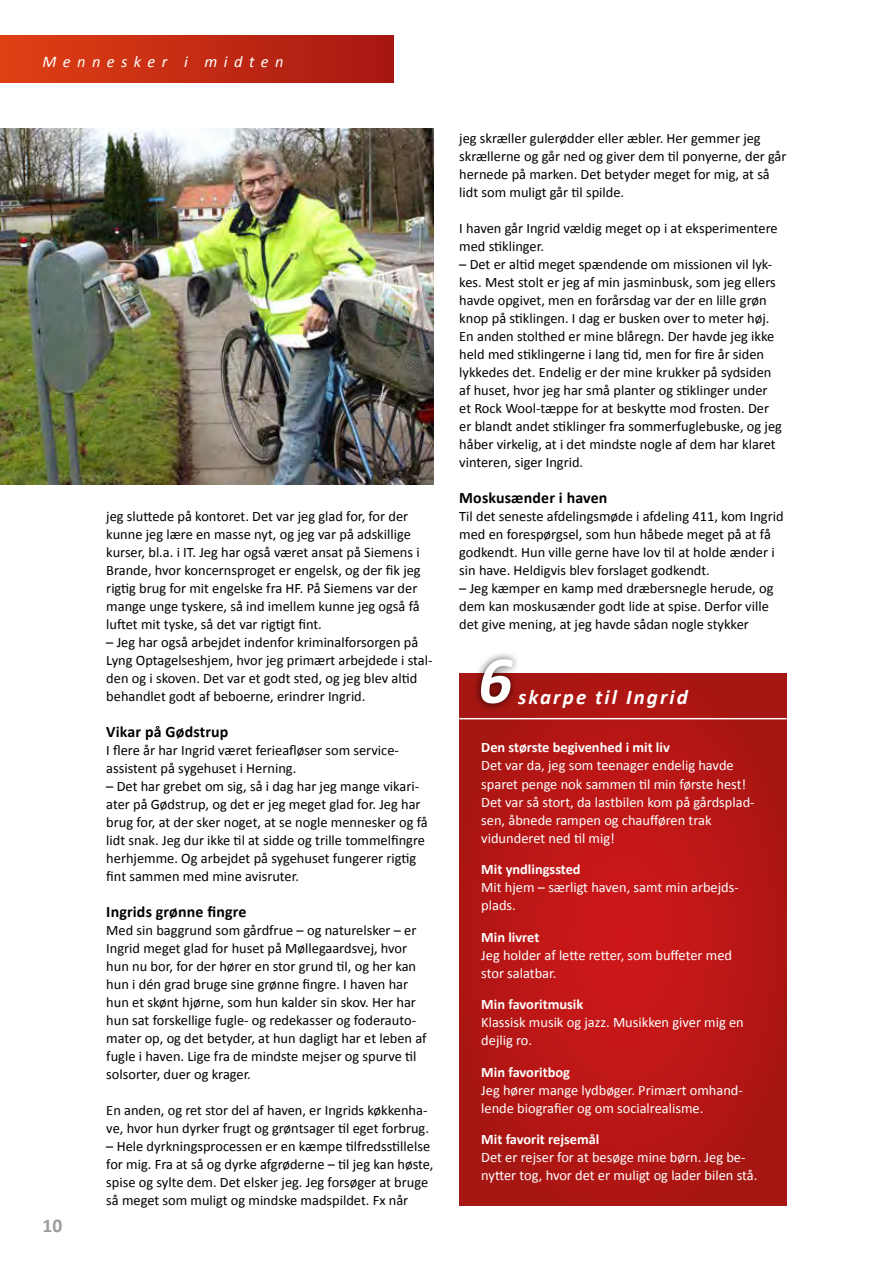
<style>
.page{position:relative;width:893px;height:1263px;background:#fff}
.page>*{position:absolute;margin:0;border:0;box-sizing:border-box;transform-origin:0 0}
.t1{font:italic 700 67.65px "Calibri";color:#fff}
.t2{font:italic 700 21px "Calibri";letter-spacing:.1em;color:#fff}
.t3{font:700 19.5px "Calibri";color:#9d9d9c}
.t4{font:italic 16.35px "Calibri";letter-spacing:.395em;color:#fff}
.t5{font:700 15.9px "Calibri";letter-spacing:.01em;color:#000}
.t6{font:14.4px/18px "Calibri";color:#000}
.t7{font:14.4px/18px "Calibri";color:#fff}
.t8{font:700 14.4px "Calibri";color:#fff}
</style>
<div class="page">
<div style="left:0;top:35px;width:393px;height:48px;background:linear-gradient(to right,#e04013,#a71712)"></div>
<svg style="left:459px;top:673px;width:328px;height:532px;background:#b51615"></svg>
<hr style="left:459px;top:718px;width:328px;height:1px;background:#fff">
<div style="left:472px;top:651px;width:49px;height:61px;background:#000;opacity:.75"></div>
<img style="left:0;top:129px;width:434px;height:356px">
<p class="t4" style="left:43px;top:50px;width:242px">Mennesker i midten</p>
<h3 class="t3" style="left:43px;top:1213px;width:21px">10</h3>
<p class="t6" style="left:106px;top:507px;width:316px">jeg sluttede på kontoret. Det var jeg glad for, for der kunne jeg lære en masse nyt, og jeg var på adskillige kurser, bl.a. i IT. Jeg har også været ansat på Siemens i Brande, hvor koncernsproget er engelsk, og der fik jeg rigtig brug for mit engelske fra HF. På Siemens var der mange unge tyskere, så ind imellem kunne jeg også få luftet mit tyske, så det var rigtigt fint.</p>
<p class="t6" style="left:106px;top:633px;width:328px">– Jeg har også arbejdet indenfor kriminalforsorgen på Lyng Optagelseshjem, hvor jeg primært arbejdede i stal&shy;den og i skoven. Det var et godt sted, og jeg blev altid behandlet godt af beboerne, erindrer Ingrid.</p>
<p class="t5" style="left:106px;top:721px;width:124px">Vikar på Gødstrup</p>
<p class="t6" style="left:106px;top:741px;width:294px">I flere år har Ingrid været ferieafløser som service&shy;assistent på sygehuset i Herning.</p>
<p class="t6" style="left:106px;top:777px;width:323px">– Det har grebet om sig, så i dag har jeg mange vikari&shy;ater på Gødstrup, og det er jeg meget glad for. Jeg har brug for, at der sker noget, at se nogle mennesker og få lidt snak. Jeg dur ikke til at sidde og trille tommelfingre herhjemme. Og arbejdet på sygehuset fungerer rigtig fint sammen med mine avisruter.</p>
<p class="t5" style="left:106px;top:901px;width:142px">Ingrids grønne fingre</p>
<p class="t6" style="left:106px;top:921px;width:322px">Med sin baggrund som gårdfrue – og naturelsker – er Ingrid meget glad for huset på Møllegaardsvej, hvor hun nu bor, for der hører en stor grund til, og her kan hun i dén grad bruge sine grønne fingre. I haven har hun et skønt hjørne, som hun kalder sin skov. Her har hun sat forskellige fugle- og redekasser og foderauto&shy;mater op, og det betyder, at hun dagligt har et leben af fugle i haven. Lige fra de mindste mejser og spurve til solsorter, duer og krager.</p>
<p class="t6" style="left:106px;top:1101px;width:324px">En anden, og ret stor del af haven, er Ingrids køkkenha&shy;ve, hvor hun dyrker frugt og grøntsager til eget forbrug.</p>
<p class="t6" style="left:106px;top:1137px;width:329px">– Hele dyrkningsprocessen er en kæmpe tilfredsstillelse for mig. Fra at så og dyrke afgrøderne – til jeg kan høste, spise og sylte dem. Det elsker jeg. Jeg forsøger at bruge så meget som muligt og mindske madspildet. Fx når</p>
<p class="t6" style="left:459px;top:129px;width:329px">jeg skræller gulerødder eller æbler. Her gemmer jeg skrællerne og går ned og giver dem til ponyerne, der går hernede på marken. Det betyder meget for mig, at så lidt som muligt går til spilde.</p>
<p class="t6" style="left:459px;top:219px;width:320px">I haven går Ingrid vældig meget op i at eksperimentere med stiklinger.</p>
<p class="t6" style="left:459px;top:255px;width:324px">– Det er altid meget spændende om missionen vil lyk&shy;kes. Mest stolt er jeg af min jasminbusk, som jeg ellers havde opgivet, men en forårsdag var der en lille grøn knop på stiklingen. I dag er busken over to meter høj.<br>En anden stolthed er mine blåregn. Der havde jeg ikke held med stiklingerne i lang tid, men for fire år siden lykkedes det. Endelig er der mine krukker på sydsiden af huset, hvor jeg har små planter og stiklinger under et Rock Wool-tæppe for at beskytte mod frosten. Der er blandt andet stiklinger fra sommerfuglebuske, og jeg håber virkelig, at i det mindste nogle af dem har klaret vinteren, siger Ingrid.</p>
<p class="t5" style="left:459px;top:487px;width:150px">Moskusænder i haven</p>
<p class="t6" style="left:459px;top:507px;width:326px">Til det seneste afdelingsmøde i afdeling 411, kom Ingrid med en forespørgsel, som hun håbede meget på at få godkendt. Hun ville gerne have lov til at holde ænder i sin have. Heldigvis blev forslaget godkendt.</p>
<p class="t6" style="left:459px;top:579px;width:316px">– Jeg kæmper en kamp med dræbersnegle herude, og dem kan moskusænder godt lide at spise. Derfor ville det give mening, at jeg havde sådan nogle stykker</p>
<h1 class="t1" style="left:478px;top:637px;width:36px">6</h1>
<h2 class="t2" style="left:518px;top:684px;width:171px">skarpe til Ingrid</h2>
<p class="t8" style="left:481px;top:738px;width:190px">Den største begivenhed i mit liv</p>
<p class="t7" style="left:481px;top:757px;width:275px">Det var da, jeg som teenager endelig havde sparet penge nok sammen til min første hest!<br>Det var så stort, da lastbilen kom på gårdsplad&shy;sen, åbnede rampen og chaufføren trak vidunderet ned til mig!</p>
<p class="t8" style="left:481px;top:860px;width:101px">Mit yndlingssted</p>
<p class="t7" style="left:481px;top:878px;width:259px">Mit hjem – særligt haven, samt min arbejds&shy;plads.</p>
<p class="t8" style="left:481px;top:927px;width:60px">Min livret</p>
<p class="t7" style="left:481px;top:946px;width:252px">Jeg holder af lette retter, som buffeter med stor salatbar.</p>
<p class="t8" style="left:481px;top:995px;width:104px">Min favoritmusik</p>
<p class="t7" style="left:481px;top:1013px;width:264px">Klassisk musik og jazz. Musikken giver mig en dejlig ro.</p>
<p class="t8" style="left:481px;top:1062px;width:90px">Min favoritbog</p>
<p class="t7" style="left:481px;top:1081px;width:263px">Jeg hører mange lydbøger. Primært omhand&shy;lende biografier og om socialrealisme.</p>
<p class="t8" style="left:481px;top:1130px;width:120px">Mit favorit rejsemål</p>
<p class="t7" style="left:481px;top:1148px;width:278px">Det er rejser for at besøge mine børn. Jeg be&shy;nytter tog, hvor det er muligt og lader bilen stå.</p>
</div>
